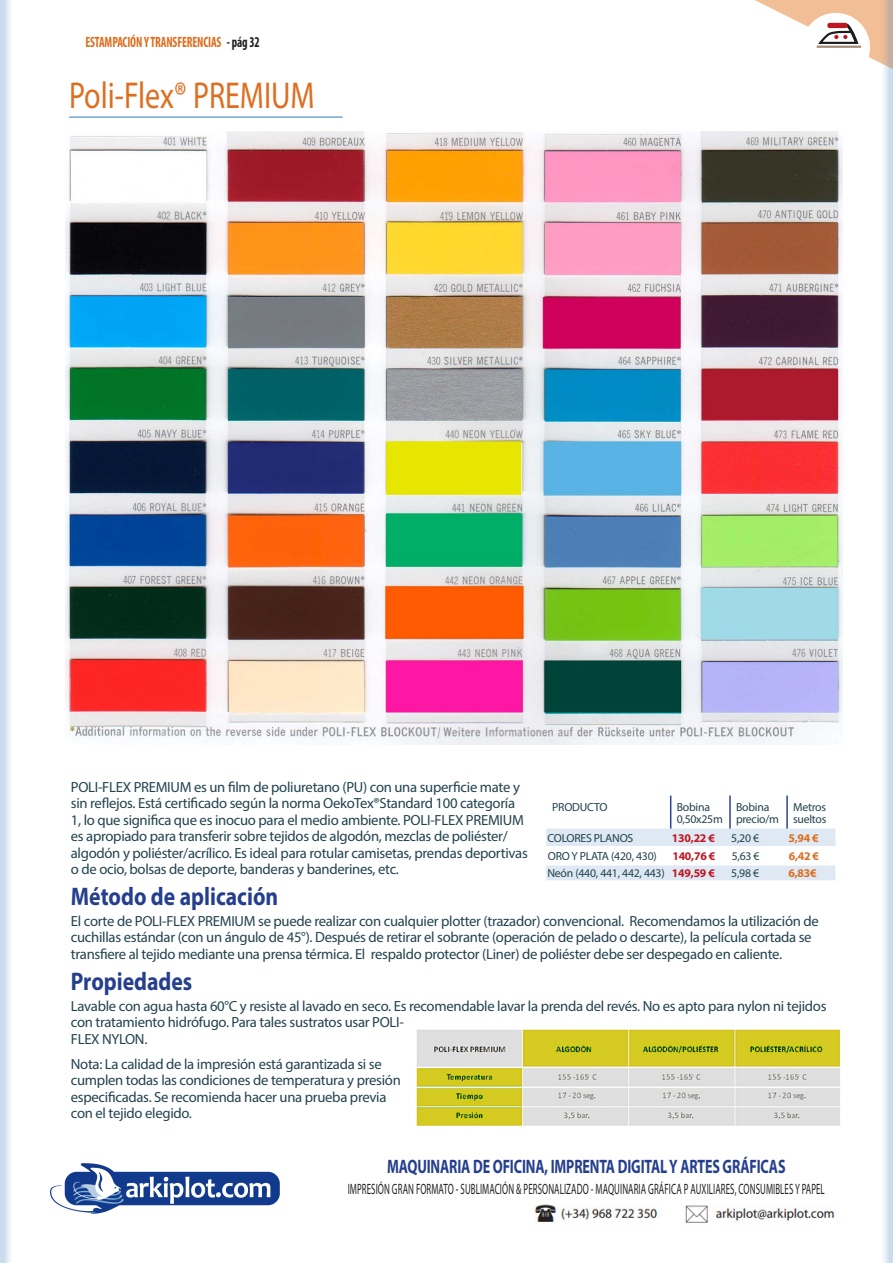
<style>
.page{position:relative;width:893px;height:1263px;background:#fff}
.page>*{position:absolute;margin:0;border:0;box-sizing:border-box;transform-origin:0 0}
.subtituloSección_-_C{font:37.5px "Myriad Pro";color:#dd6e1f;scale:.8 1}
.SUBtituloproducto{font:700 25.5px "Myriad Pro";color:#253f8e;scale:.85 1}
.t1{font:700 19.5px "Myriad Pro";letter-spacing:-.01em;color:#253f8e;scale:.72 1}
.t2{font:15px "Myriad Pro";letter-spacing:.01em;color:#231f20;scale:.59 1}
.t3{font:700 condensed 15px "Myriad Pro";letter-spacing:-.01em;color:#dd6e1f;scale:.82 1}
.Párrafo_9{font:14.7px/16.5px "Myriad Pro";letter-spacing:-.02em;color:#22424f}
.tabla-parrAfo{font:11.7px/12px "Myriad Pro";letter-spacing:-.02em;color:#22424f}
.tabla-parrAfo-2{font:700 11.7px "Myriad Pro";letter-spacing:-.02em;color:#bf1721}
.tabla-parrAfo-3{font:700 11.7px "Myriad Pro";color:#dd6e1f}
.s1{color:#231f20}
</style>
<div class="page">
<img style="left:534px;top:1204px;width:301px;height:19px">
<svg style="left:755px;top:0;width:125px;height:63px"></svg>
<img style="left:50px;top:1163px;width:230px;height:50px">
<svg style="left:0;top:0;width:10px;height:1263px;background:#d7e3f1"></svg>
<svg style="left:880px;top:0;width:13px;height:1263px"></svg>
<hr style="left:69px;top:116px;width:274px;height:2px;background:#72a7d0">
<img style="left:65px;top:132px;width:777px;height:613px">
<img style="left:417px;top:1029px;width:424px;height:97px">
<svg style="left:546px;top:795px;width:289px;height:85px"></svg>
<hr style="left:729px;top:795px;width:2px;height:33px;background:#2b439b">
<hr style="left:786px;top:795px;width:2px;height:33px;background:#2b439b">
<hr style="left:670px;top:795px;width:1px;height:33px;background:#2b439b">
<p class="t3" style="left:85px;top:33px;width:214px">ESTAMPACIÓN Y TRANSFERENCIAS <span class="s1">- pág 32</span></p>
<p class="subtituloSección_-_C" style="left:69px;top:72px;width:309px">Poli-Flex® PREMIUM</p>
<p class="Párrafo_9" style="left:71px;top:778px;width:458px">POLI-FLEX PREMIUM es un film de poliuretano (PU) con una superficie mate y sin reflejos. Está certificado según la norma OekoTex®Standard 100 categoría 1, lo que significa que es inocuo para el medio ambiente. POLI-FLEX PREMIUM es apropiado para transferir sobre tejidos de algodón, mezclas de poliéster/ algodón y poliéster/acrílico. Es ideal para rotular camisetas, prendas deportivas o de ocio, bolsas de deporte, banderas y banderines, etc.</p>
<p class="SUBtituloproducto" style="left:71px;top:880px;width:245px">Método de aplicación</p>
<p class="Párrafo_9" style="left:71px;top:912px;width:749px">El corte de POLI-FLEX PREMIUM se puede realizar con cualquier plotter (trazador) convencional. Recomendamos la utilización de cuchillas estándar (con un ángulo de 45°). Después de retirar el sobrante (operación de pelado o descarte), la película cortada se transfiere al tejido mediante una prensa térmica. El respaldo protector (Liner) de poliéster debe ser despegado en caliente.</p>
<p class="SUBtituloproducto" style="left:71px;top:965px;width:144px">Propiedades</p>
<p class="Párrafo_9" style="left:71px;top:997px;width:757px">Lavable con agua hasta 60°C y resiste al lavado en seco. Es recomendable lavar la prenda del revés. No es apto para nylon ni tejidos con tratamiento hidrófugo. Para tales sustratos usar POLI-<br>FLEX NYLON.</p>
<p class="Párrafo_9" style="left:71px;top:1055px;width:331px">Nota: La calidad de la impresión está garantizada si se cumplen todas las condiciones de temperatura y presión especificadas. Se recomienda hacer una prueba previa con el tejido elegido.</p>
<p class="tabla-parrAfo" style="left:552px;top:800px;width:57px">PRODUCTO</p>
<p class="tabla-parrAfo" style="left:677px;top:800px;width:48px">Bobina<br>0,50x25m</p>
<p class="tabla-parrAfo" style="left:736px;top:800px;width:44px">Bobina precio/m</p>
<p class="tabla-parrAfo" style="left:793px;top:800px;width:35px">Metros sueltos</p>
<p class="tabla-parrAfo" style="left:547px;top:832px;width:87px">COLORES PLANOS</p>
<p class="tabla-parrAfo-2" style="left:672px;top:830px;width:44px">130,22 €</p>
<p class="tabla-parrAfo" style="left:731px;top:832px;width:29px">5,20 €</p>
<p class="tabla-parrAfo-3" style="left:788px;top:830px;width:32px">5,94 €</p>
<p class="tabla-parrAfo" style="left:548px;top:850px;width:110px">ORO Y PLATA (420, 430)</p>
<p class="tabla-parrAfo-2" style="left:672px;top:849px;width:44px">140,76 €</p>
<p class="tabla-parrAfo" style="left:732px;top:850px;width:29px">5,63 €</p>
<p class="tabla-parrAfo-3" style="left:789px;top:849px;width:32px">6,42 €</p>
<p class="tabla-parrAfo" style="left:547px;top:867px;width:119px">Neón (440, 441, 442, 443)</p>
<p class="tabla-parrAfo-2" style="left:672px;top:866px;width:44px">149,59 €</p>
<p class="tabla-parrAfo" style="left:731px;top:867px;width:29px">5,98 €</p>
<p class="tabla-parrAfo-3" style="left:788px;top:866px;width:30px">6,83€</p>
<h3 class="t1" style="left:387px;top:1154px;width:555px">MAQUINARIA DE OFICINA, IMPRENTA DIGITAL Y ARTES GRÁFICAS</h3>
<p class="t2" style="left:348px;top:1180px;width:810px">IMPRESIÓN GRAN FORMATO - SUBLIMACIÓN &amp; PERSONALIZADO - MAQUINARIA GRÁFICA P AUXILIARES, CONSUMIBLES Y PAPEL</p>
</div>
